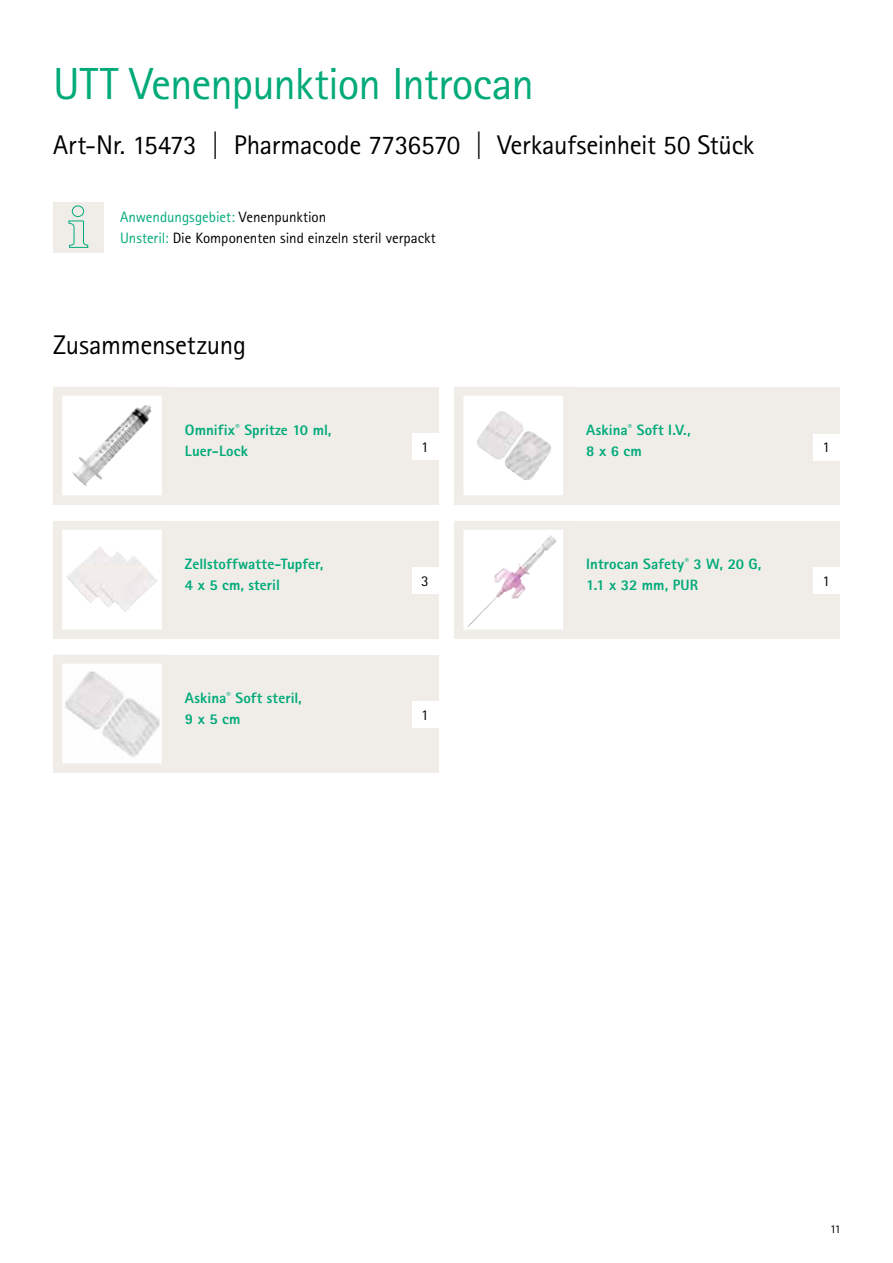
<style>
.page{position:relative;width:893px;height:1263px;background:#fff}
.page>*{position:absolute;margin:0;border:0;box-sizing:border-box;transform-origin:0 0}
.t1{font:45px "Rotis Sans Serif Pro";letter-spacing:-.02em;color:#00aa79}
.t2{font:27px "Rotis Sans Serif Pro";letter-spacing:-.015em;color:#000}
.t3{font:800 15px/21px "Rotis Sans Serif Pro";letter-spacing:.005em;color:#00aa79}
.t4{font:15px/21px "Rotis Sans Serif Pro";color:#000}
.t5{font:12px "Rotis Sans Serif Pro";color:#000}
.s1{color:#00aa79}
</style>
<div class="page">
<div style="left:53px;top:202px;width:51px;height:51px;background:#f0ede9"></div>
<svg style="left:68px;top:205px;width:21px;height:43px"></svg>
<div style="left:454px;top:387px;width:386px;height:117px;background:#f0ede9"></div>
<div style="left:459px;top:391px;width:109px;height:109px;background:#fff"></div>
<img style="left:477px;top:411px;width:52px;height:65px">
<div style="left:454px;top:387px;width:118px;height:117px;border:9px solid #f0ede9"></div>
<div style="left:813px;top:434px;width:27px;height:27px;background:#fff"></div>
<div style="left:53px;top:387px;width:385px;height:117px;background:#f0ede9"></div>
<div style="left:58px;top:391px;width:108px;height:109px;background:#fff"></div>
<img style="left:72px;top:405px;width:80px;height:81px">
<div style="left:53px;top:387px;width:118px;height:117px;border:9px solid #f0ede9"></div>
<div style="left:412px;top:433px;width:26px;height:27px;background:#fff"></div>
<div style="left:454px;top:521px;width:386px;height:117px;background:#f0ede9"></div>
<div style="left:53px;top:521px;width:385px;height:117px;background:#f0ede9"></div>
<div style="left:53px;top:655px;width:385px;height:117px;background:#f0ede9"></div>
<div style="left:459px;top:525px;width:109px;height:109px;background:#fff"></div>
<img style="left:467px;top:536px;width:83px;height:91px">
<div style="left:454px;top:521px;width:118px;height:117px;border:9px solid #f0ede9"></div>
<div style="left:58px;top:525px;width:108px;height:109px;background:#fff"></div>
<img style="left:66px;top:547px;width:69px;height:65px">
<div style="left:53px;top:521px;width:118px;height:117px;border:9px solid #f0ede9"></div>
<img style="left:63px;top:665px;width:98px;height:97px">
<div style="left:813px;top:567px;width:27px;height:27px;background:#fff"></div>
<div style="left:412px;top:567px;width:26px;height:27px;background:#fff"></div>
<div style="left:412px;top:701px;width:26px;height:27px;background:#fff"></div>
<h1 class="t1" style="left:53px;top:57px;width:482px">UTT Venenpunktion Introcan</h1>
<h2 class="t2" style="left:53px;top:129px;width:703px">Art-Nr. 15473 | Pharmacode 7736570 | Verkaufseinheit 50 Stück</h2>
<p class="t4" style="left:120px;top:206px;width:317px"><span class="s1">Anwendungsgebiet:</span> Venenpunktion<br><span class="s1">Unsteril:</span> Die Komponenten sind einzeln steril verpackt</p>
<h2 class="t2" style="left:53px;top:329px;width:194px">Zusammensetzung</h2>
<p class="t3" style="left:185px;top:420px;width:148px">Omnifix<sup>®</sup> Spritze 10 ml,<br>Luer-Lock</p>
<p class="t3" style="left:185px;top:554px;width:140px">Zellstoffwatte-Tupfer,<br>4 x 5 cm, steril</p>
<p class="t3" style="left:185px;top:688px;width:118px">Askina<sup>®</sup> Soft steril,<br>9 x 5 cm</p>
<p class="t4" style="left:421px;top:436px;width:9px">1</p>
<p class="t3" style="left:586px;top:420px;width:106px">Askina<sup>®</sup> Soft I.V.,<br>8 x 6 cm</p>
<p class="t4" style="left:823px;top:437px;width:9px">1</p>
<p class="t3" style="left:586px;top:554px;width:177px">Introcan Safety<sup>®</sup> 3 W, 20 G,<br>1.1 x 32 mm, PUR</p>
<p class="t4" style="left:421px;top:570px;width:9px">3</p>
<p class="t4" style="left:823px;top:570px;width:9px">1</p>
<p class="t4" style="left:421px;top:704px;width:9px">1</p>
<p class="t5" style="left:830px;top:1222px;width:12px">11</p>
</div>
